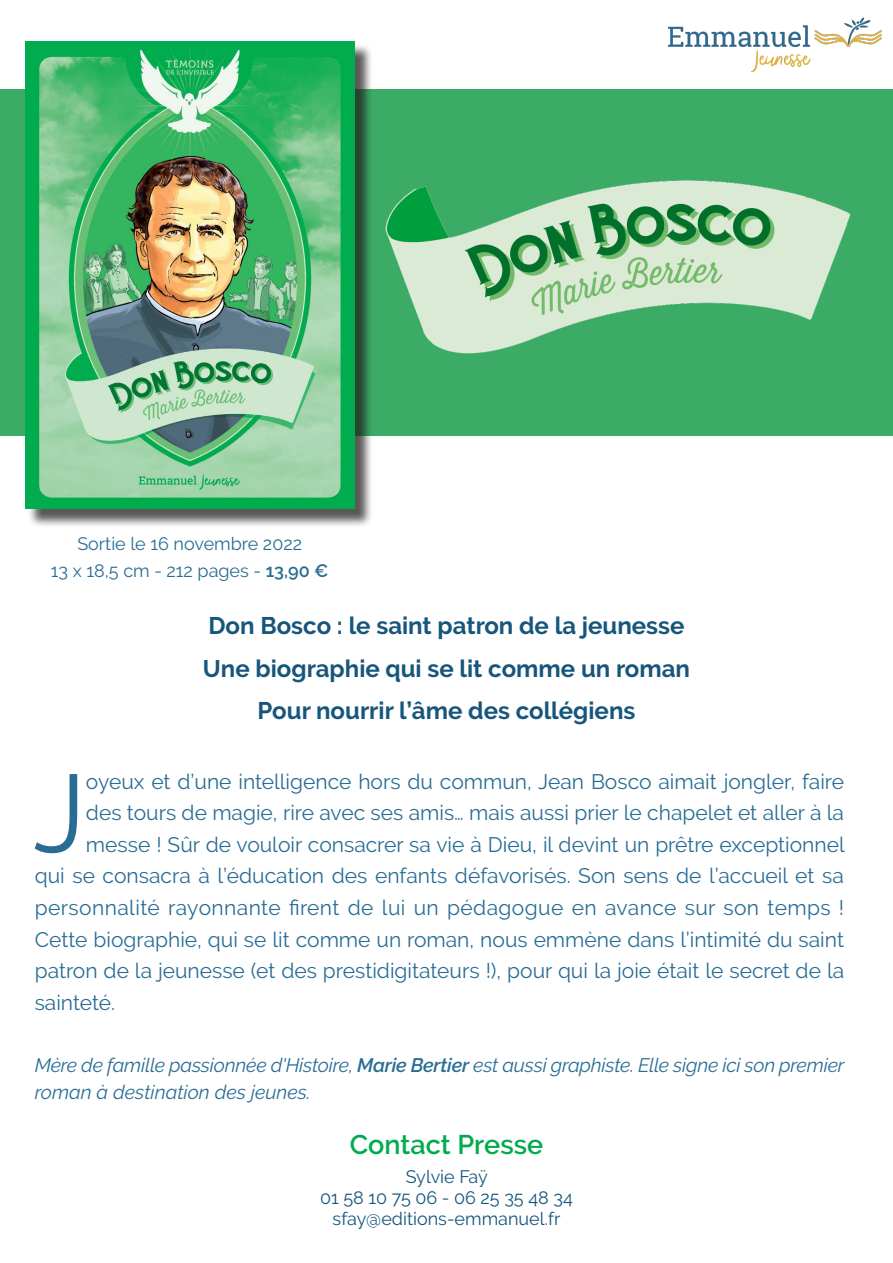
<style>
.page{position:relative;width:893px;height:1263px;background:#fff}
.page>*{position:absolute;margin:0;border:0;box-sizing:border-box;transform-origin:0 0}
._05_Texte_courant{font:109.8px "Raleway";color:#296d94}
._07_info_technique{font:600 27px "Raleway";color:#00ab4d}
._04_Points_clés{font:700 24px "Raleway";color:#17567c}
._05_Texte_courant-2{font:21px "Raleway";color:#296d94}
._05_Texte_courant-3{font:21px "Raleway";letter-spacing:.02em;color:#296d94}
._05_Texte_courant-4{font:italic 19.5px/27px "Raleway";letter-spacing:-.01em;color:#296d94}
._07_info_technique-2{font:18px "Raleway";color:#17567c}
._07_info_technique-3{font:18px "Raleway";color:#296d94}
.s1{font-weight:600}
</style>
<div class="page">
<div style="left:0;top:89px;width:893px;height:347px;background:#3bab66"></div>
<img style="left:668px;top:17px;width:213px;height:55px">
<div style="left:28px;top:43px;width:345px;height:485px;background:#231f20;opacity:.75"></div>
<img style="left:25px;top:41px;width:329px;height:468px">
<img style="left:372px;top:164px;width:479px;height:198px">
<p class="_07_info_technique-3" style="left:77px;top:534px;width:226px">Sortie le 16 novembre 2022</p>
<p class="_07_info_technique-3" style="left:51px;top:561px;width:279px">13 x 18,5 cm - 212 pages - <span class="s1">13,90 €</span></p>
<p class="_04_Points_clés" style="left:208px;top:612px;width:478px">Don Bosco : le saint patron de la jeunesse</p>
<p class="_04_Points_clés" style="left:203px;top:654px;width:488px">Une biographie qui se lit comme un roman</p>
<p class="_04_Points_clés" style="left:258px;top:697px;width:379px">Pour nourrir l’âme des collégiens</p>
<p class="_05_Texte_courant" style="left:33px;top:749px;width:54px">J</p>
<p class="_05_Texte_courant-2" style="left:86px;top:769px;width:760px">oyeux et d’une intelligence hors du commun, Jean Bosco aimait jongler, faire</p>
<p class="_05_Texte_courant-2" style="left:86px;top:801px;width:759px">des tours de magie, rire avec ses amis… mais aussi prier le chapelet et aller à la</p>
<p class="_05_Texte_courant-2" style="left:86px;top:832px;width:760px">messe ! Sûr de vouloir consacrer sa vie à Dieu, il devint un prêtre exceptionnel</p>
<p class="_05_Texte_courant-2" style="left:35px;top:864px;width:810px">qui se consacra à l’éducation des enfants défavorisés. Son sens de l’accueil et sa</p>
<p class="_05_Texte_courant-3" style="left:35px;top:895px;width:811px">personnalité rayonnante firent de lui un pédagogue en avance sur son temps !</p>
<p class="_05_Texte_courant-2" style="left:35px;top:927px;width:811px">Cette biographie, qui se lit comme un roman, nous emmène dans l’intimité du saint</p>
<p class="_05_Texte_courant-2" style="left:35px;top:958px;width:811px">patron de la jeunesse (et des prestidigitateurs !), pour qui la joie était le secret de la</p>
<p class="_05_Texte_courant-2" style="left:35px;top:990px;width:82px">sainteté.</p>
<p class="_05_Texte_courant-4" style="left:35px;top:1051px;width:811px">Mère de famille passionnée d'Histoire, <span class="s1">Marie Bertier</span> est aussi graphiste. Elle signe ici son premier roman à destination des jeunes.</p>
<p class="_07_info_technique" style="left:350px;top:1128px;width:195px">Contact Presse</p>
<p class="_07_info_technique-2" style="left:406px;top:1166px;width:84px">Sylvie Faÿ</p>
<p class="_07_info_technique-2" style="left:320px;top:1187px;width:254px">01 58 10 75 06 - 06 25 35 48 34</p>
<p class="_07_info_technique-2" style="left:333px;top:1208px;width:229px">sfay@editions-emmanuel.fr</p>
</div>
